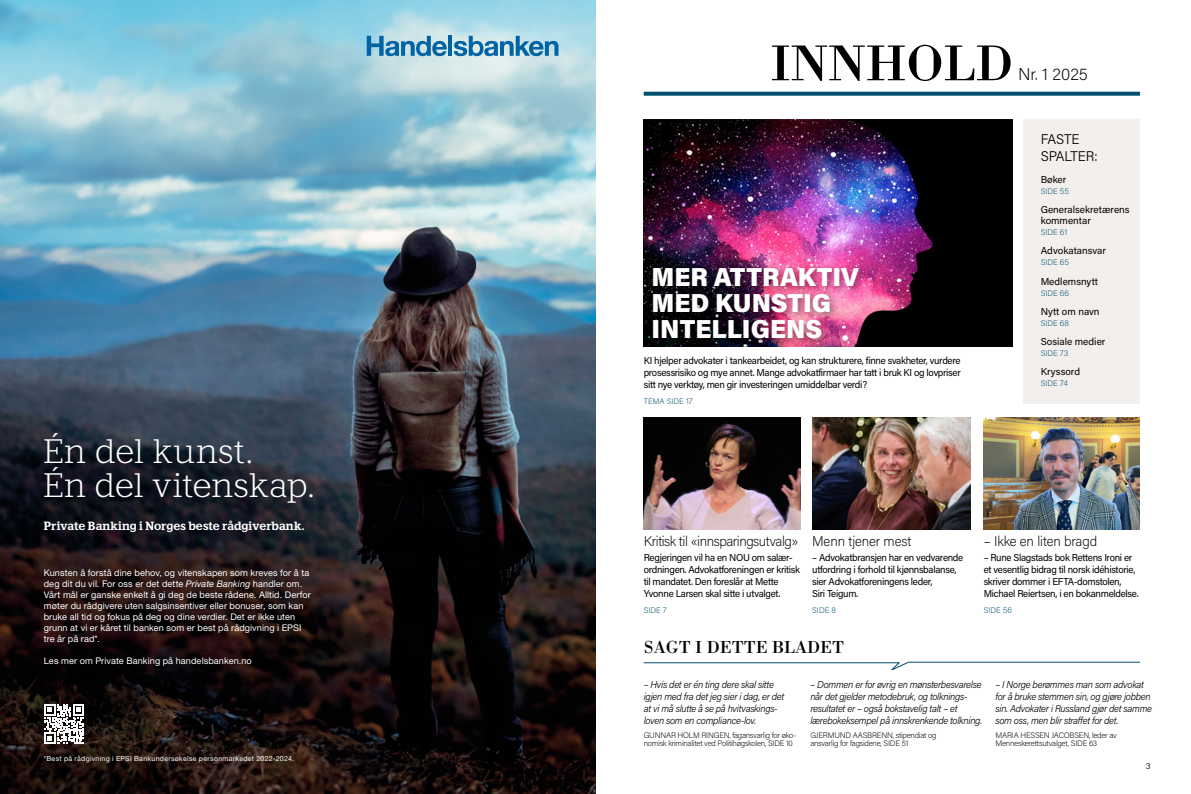
<style>
.page{position:relative;width:1191px;height:794px;background:#fff}
.page>*{position:absolute;margin:0;border:0;box-sizing:border-box;transform-origin:0 0}
.t1{font:52px "Bodoni Std";color:#000}
.t2{font:300 33.9px/33.9px "Handelsbanken Slabserif";letter-spacing:.015em;color:#fff}
.t3{font:900 26px/26px "Acumin Pro";color:#fff}
.t4{font:18px "Bodoni Std";color:#000}
.t5{font:200 17px "Acumin Pro";color:#000}
.t6{font:200 14px "Acumin Pro";letter-spacing:-.02em;color:#000}
.t7{font:300 14px/16.8px "Acumin Pro";letter-spacing:-.01em;color:#000}
.t8{font:700 11.9px "Handelsbanken Slabserif";letter-spacing:-.005em;color:#fff}
.t9{font:10px/12px "Acumin Pro";letter-spacing:-.03em;color:#000}
.t10{font:italic 300 10px/12px "Acumin Pro";letter-spacing:-.03em;color:#000}
.t11{font:10px/11px "Acumin Pro";color:#000}
.t12{font:10px "Acumin Pro";letter-spacing:-.005em;color:#000}
.t13{font:10px "Acumin Pro";letter-spacing:.005em;color:#000}
.t14{font:9.2px/11px "Helvetica Neue LT Pro";letter-spacing:.01em;color:#fff}
.t15{font:300 9px "Acumin Pro";color:#000}
.t16{font:200 8px/8px "Acumin Pro";letter-spacing:-.03em;color:#000}
.t17{font:200 8px "Acumin Pro";letter-spacing:.005em;color:#004f6d}
.t18{font:7px "Helvetica Neue LT Pro";letter-spacing:.045em;color:#fff}
.s1{font-family:"Helvetica Neue LT Std";font-style:italic}
</style>
<div class="page">
<div style="left:1023px;top:119px;width:117px;height:285px;background:#f2efec"></div>
<svg style="left:643px;top:92px;width:497px;height:4px;background:#135b77"></svg>
<img style="left:812px;top:417px;width:158px;height:112px">
<img style="left:643px;top:417px;width:157px;height:112px">
<img style="left:983px;top:417px;width:157px;height:112px">
<svg style="left:643px;top:661px;width:497px;height:10px"></svg>
<img style="left:643px;top:119px;width:370px;height:227px">
<div style="left:649px;top:264px;width:218px;height:83px;background:#000;opacity:.4"></div>
<img style="left:0;top:0;width:595px;height:794px">
<svg style="left:367px;top:36px;width:192px;height:20px;background:#6ba7c8"></svg>
<svg style="left:44px;top:704px;width:40px;height:46px"></svg>
<h2 class="t2" style="left:44px;top:434px;width:273px">Én del kunst.<br>Én del vitenskap.</h2>
<p class="t8" style="left:44px;top:519px;width:262px">Private Banking i Norges beste rådgiverbank.</p>
<p class="t14" style="left:44px;top:567px;width:269px">Kunsten å forstå dine behov, og vitenskapen som kreves for å ta deg dit du vil. For oss er det dette <span class="s1">Private Banking</span> handler om.<br>Vårt mål er ganske enkelt å gi deg de beste rådene. Alltid. Derfor møter du rådgivere uten salgsinsentiver eller bonuser, som kan bruke all tid og fokus på deg og dine verdier. Det er ikke uten grunn at vi er kåret til banken som er best på rådgivning i EPSI tre år på rad*.</p>
<p class="t14" style="left:44px;top:654px;width:209px">Les mer om Private Banking på handelsbanken.no</p>
<p class="t14" style="left:44px;top:577px;width:260px">å ta eg dit du vil. For oss er det dette <span class="s1">Private Banking</span> handler om. Vårt mål er ganske enkelt å gi</p>
<p class="t14" style="left:44px;top:588px;width:258px;text-indent:153px">g de beste rådene. Alltid.<br>Derfor møter du rådgivere uten algsinsentiver eller bonuser, som k n bruke all tid og fokus på d g og dine verdier. Det r ikke uten grunn at vi er kår t til Europas sikreste bank, og til</p>
<p class="t18" style="left:44px;top:754px;width:252px">*Best på rådgivning i EPSI Bankundersøkelse personmarkedet 2022-2024.</p>
<h1 class="t1" style="left:770px;top:31px;width:244px">INNHOLD</h1>
<h3 class="t5" style="left:1018px;top:62px;width:71px">Nr. 1 2025</h3>
<h3 class="t3" style="left:651px;top:263px;width:209px">MER ATTRAKTIV<br>MED KUNSTIG<br>INTELLIGENS</h3>
<p class="t9" style="left:643px;top:354px;width:318px;text-align:justify">KI hjelper advokater i tankearbeidet, og kan strukturere, finne svakheter, vurdere prosessrisiko og mye annet. Mange advokatfirmaer har tatt i bruk KI og lovpriser sitt nye verktøy, men gir investeringen umiddelbar verdi?</p>
<p class="t17" style="left:643px;top:395px;width:51px">TEMA SIDE 17</p>
<h3 class="t7" style="left:1040px;top:130px;width:58px">FASTE<br>SPALTER:</h3>
<p class="t9" style="left:1040px;top:173px;width:27px">Bøker</p>
<p class="t17" style="left:1040px;top:186px;width:30px">SIDE 55</p>
<p class="t11" style="left:1040px;top:204px;width:90px">Generalsekretærens kommentar</p>
<p class="t17" style="left:1040px;top:227px;width:28px">SIDE 61</p>
<p class="t11" style="left:1040px;top:245px;width:67px">Advokatansvar</p>
<p class="t17" style="left:1040px;top:257px;width:30px">SIDE 65</p>
<p class="t12" style="left:1040px;top:274px;width:59px">Medlemsnytt</p>
<p class="t17" style="left:1040px;top:287px;width:30px">SIDE 66</p>
<p class="t12" style="left:1040px;top:304px;width:60px">Nytt om navn</p>
<p class="t17" style="left:1040px;top:318px;width:30px">SIDE 68</p>
<p class="t11" style="left:1040px;top:336px;width:66px">Sosiale medier</p>
<p class="t17" style="left:1040px;top:348px;width:29px">SIDE 73</p>
<p class="t13" style="left:1040px;top:365px;width:41px">Kryssord</p>
<p class="t17" style="left:1040px;top:378px;width:29px">SIDE 74</p>
<h3 class="t6" style="left:643px;top:531px;width:156px">Kritisk til «innsparingsutvalg»</h3>
<p class="t9" style="left:643px;top:551px;width:158px">Regjeringen vil ha en NOU om salær&shy;ordningen. Advokatforeningen er kritisk til mandatet. Den foreslår at Mette Yvonne Larsen skal sitte i utvalget.</p>
<p class="t17" style="left:643px;top:604px;width:25px">SIDE 7</p>
<h3 class="t6" style="left:812px;top:531px;width:101px">Menn tjener mest</h3>
<p class="t9" style="left:812px;top:551px;width:153px">– Advokatbransjen har en vedvarende utfordring i forhold til kjønnsbalanse, sier Advokatforeningens leder,<br>Siri Teigum.</p>
<p class="t17" style="left:812px;top:604px;width:25px">SIDE 8</p>
<h3 class="t6" style="left:983px;top:531px;width:115px">– Ikke en liten bragd</h3>
<p class="t9" style="left:983px;top:551px;width:157px">– Rune Slagstads bok Rettens Ironi er et vesentlig bidrag til norsk idéhistorie, skriver dommer i EFTA-domstolen, Michael Reiertsen, i en bokanmeldelse.</p>
<p class="t17" style="left:983px;top:604px;width:30px">SIDE 56</p>
<h3 class="t4" style="left:643px;top:636px;width:202px">SAGT I DETTE BLADET</h3>
<p class="t10" style="left:643px;top:678px;width:142px">– Hvis det er én ting dere skal sitte igjen med fra det jeg sier i dag, er det at vi må slutte å se på hvitvaskings&shy;loven som en compliance-lov.</p>
<p class="t10" style="left:810px;top:678px;width:173px">– Dommen er for øvrig en mønsterbesvarelse når det gjelder metodebruk, og tolknings&shy;resultatet er – også bokstavelig talt – et lærebokeksempel på innskrenkende tolkning.</p>
<p class="t16" style="left:810px;top:730px;width:128px">GJERMUND AASBRENN, stipendiat og ansvarlig for fagsidene, SIDE 51</p>
<p class="t16" style="left:643px;top:730px;width:154px">GUNNAR HOLM RINGEN, fagansvarlig for øko&shy;nomisk kriminalitet ved Politihøgskolen, SIDE 10</p>
<p class="t10" style="left:995px;top:678px;width:158px">– I Norge berømmes man som advokat for å bruke stemmen sin, og gjøre jobben sin. Advokater i Russland gjør det samme som oss, men blir straffet for det.</p>
<p class="t16" style="left:995px;top:730px;width:123px">MARIA HESSEN JACOBSEN, leder av<br>Menneskerettsutvalget, SIDE 63</p>
<p class="t15" style="left:1145px;top:760px;width:6px">3</p>
</div>
